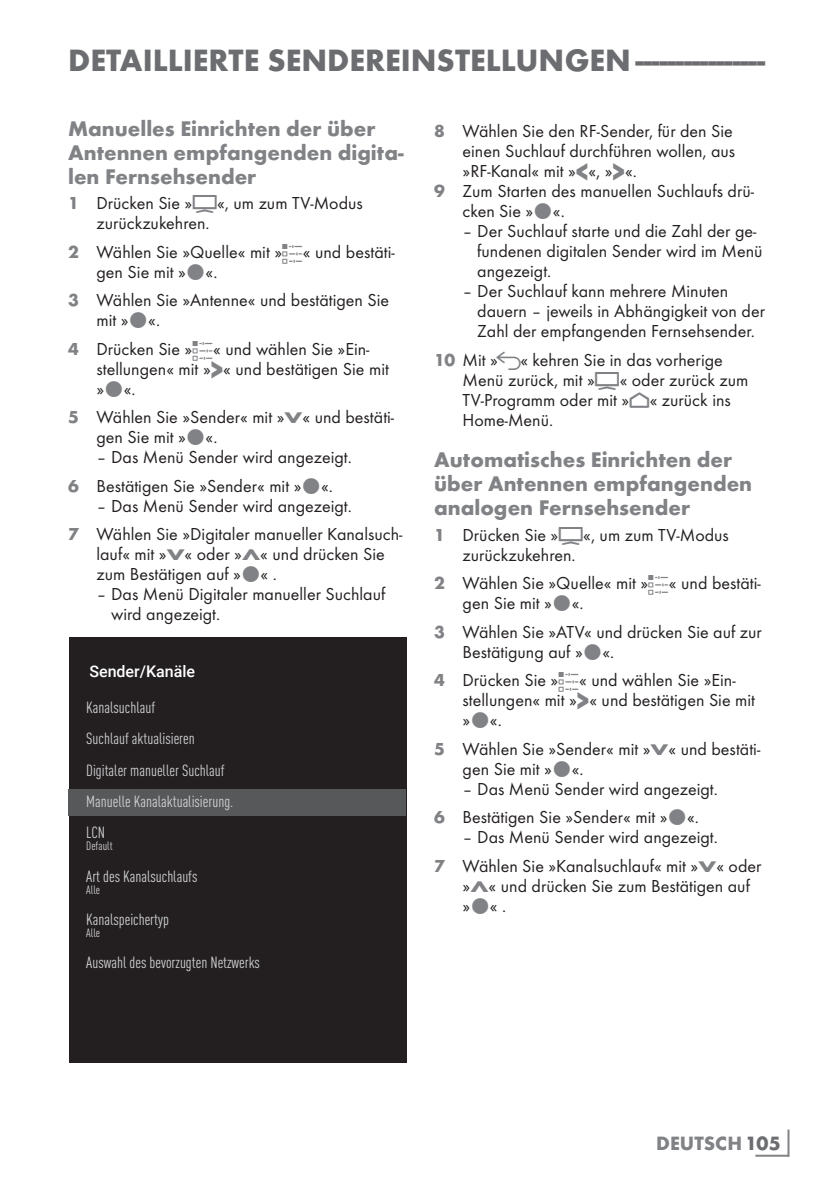
<style>
.page{position:relative;width:840px;height:1191px;background:#fff}
.page>*{position:absolute;margin:0;border:0;box-sizing:border-box;transform-origin:0 0}
.t1{font:700 32px "Futura TOT";color:#6c6d70}
.t2{font:700 22px/24px "Futura TOT";color:#808285}
.t3{font:700 20px "Futura TOT";color:#808285}
.t4{font:18px/20px "Futura TOT Boo";color:#231f20}
.t5{font:condensed 16px/31.4px "DIN Pro";color:#d1d2d4}
.t6{font:500 16px "Roboto";color:#fff}
.t7{font:condensed 12px "DIN Pro";color:#d1d2d4}
.s1{font-family:"Futura TOT";font-weight:700;color:#808285}
.s2{font-family:"Arcelik TS9 Android";font-size:32px;color:#808285}
.s3{font-family:"Arcelik TS9 Android";font-size:24px;color:#808285}
.s4{font-family:"Futura TOT";font-weight:700;font-size:27.2px;color:#808285}
.s5{font-family:"Futura TOT";font-weight:700;font-size:16px;color:#808285}
.s6{font-family:"Arcelik TS9 Android";font-size:20px;color:#808285}
.s7{color:#6c6d70}
</style>
<div class="page">
<hr style="left:787px;top:1129px;width:2px;height:27px;background:#808285">
<hr style="left:755px;top:1154px;width:33px;height:2px;background:#808285">
<div style="left:69px;top:637px;width:337px;height:425px;background:#231f20"></div>
<div style="left:68px;top:789px;width:337px;height:26px;background:#57585a"></div>
<h1 class="t1" style="left:68px;top:40px;width:698px">DETAILLIERTE SENDEREINSTELLUNGEN-----------------</h1>
<p class="t2" style="left:68px;top:116px;width:337px">Manuelles Einrichten der über<br>Antennen empfangenden digita&shy;len Fernsehsender</p>
<p class="t4" style="left:96px;top:193px;width:268px;text-indent:-28px"><span class="s1">1</span> Drücken Sie »<span class="s2">H</span>«, um zum TV-Modus zurückzukehren.</p>
<p class="t4" style="left:96px;top:242px;width:299px;text-indent:-28px"><span class="s1">2</span> Wählen Sie »Quelle« mit »<span class="s3">q</span>« und bestäti&shy;gen Sie mit » «.</p>
<p class="t4" style="left:96px;top:290px;width:294px;text-indent:-28px"><span class="s1">3</span> Wählen Sie »Antenne« und bestätigen Sie mit » «.</p>
<p class="t4" style="left:96px;top:339px;width:294px;text-indent:-28px"><span class="s1">4</span> Drücken Sie »<span class="s3">q</span>« und wählen Sie »Ein&shy;stellungen« mit »<span class="s4">&gt;</span>« und bestätigen Sie mit » «.</p>
<p class="t4" style="left:96px;top:407px;width:299px;text-indent:-28px"><span class="s1">5</span> Wählen Sie »Sender« mit »<span class="s5">V</span>« und bestäti&shy;gen Sie mit » «.</p>
<p class="t4" style="left:68px;top:443px;width:285px;line-height:28.6px;text-indent:28px">– Das Menü Sender wird angezeigt.<br><span class="s1">6</span> Bestätigen Sie »Sender« mit » «.</p>
<p class="t4" style="left:68px;top:491px;width:335px;line-height:28.6px;text-indent:28px">– Das Menü Sender wird angezeigt.<br><span class="s1">7</span> Wählen Sie »Digitaler manueller Kanalsuch-</p>
<p class="t4" style="left:96px;top:544px;width:290px">lauf« mit »<span class="s5">V</span>« oder »<span class="s5">Λ</span>« und drücken Sie zum Bestätigen auf » « .</p>
<p class="t4" style="left:111px;top:584px;width:275px;text-indent:-15px">– Das Menü Digitaler manueller Suchlauf wird angezeigt.</p>
<p class="t6" style="left:89px;top:660px;width:107px">Sender/Kanäle</p>
<p class="t5" style="left:86px;top:690px;width:148px">Kanalsuchlauf<br>Suchlauf aktualisieren<br>Digitaler manueller Suchlauf<br>Manuelle Kanalaktualisierung.<br>LCN</p>
<p class="t7" style="left:86px;top:837px;width:28px">Default</p>
<p class="t5" style="left:86px;top:859px;width:112px">Art des Kanalsuchlaufs</p>
<p class="t7" style="left:86px;top:881px;width:15px">Alle</p>
<p class="t5" style="left:86px;top:902px;width:84px">Kanalspeichertyp</p>
<p class="t7" style="left:86px;top:924px;width:15px">Alle</p>
<p class="t5" style="left:86px;top:946px;width:175px">Auswahl des bevorzugten Netzwerks</p>
<p class="t4" style="left:434px;top:121px;width:300px"><span class="s1">8</span> Wählen Sie den RF-Sender, für den Sie</p>
<p class="t4" style="left:462px;top:141px;width:274px">einen Suchlauf durchführen wollen, aus</p>
<p class="t4" style="left:462px;top:161px;width:176px">»RF-Kanal« mit »<span class="s4">&lt;</span>«, »<span class="s4">&gt;</span>«.</p>
<p class="t4" style="left:434px;top:181px;width:321px"><span class="s1">9</span> Zum Starten des manuellen Suchlaufs drü-</p>
<p class="t4" style="left:462px;top:201px;width:104px">cken Sie » «.</p>
<p class="t4" style="left:477px;top:221px;width:287px;text-indent:-15px">– Der Suchlauf starte und die Zahl der ge&shy;fundenen digitalen Sender wird im Menü angezeigt.</p>
<p class="t4" style="left:477px;top:281px;width:289px;text-indent:-15px">– Der Suchlauf kann mehrere Minuten dauern – jeweils in Abhängigkeit von der<br>Zahl der empfangenden Fernsehsender.</p>
<p class="t4" style="left:462px;top:350px;width:287px;text-indent:-28px"><span class="s1">10</span> Mit » <span class="s6">r</span>« kehren Sie in das vorherige<br>Menü zurück, mit »<span class="s2">H</span>« oder zurück zum<br>TV-Programm oder mit »<span class="s3">p</span>« zurück ins<br>Home-Menü.</p>
<p class="t2" style="left:434px;top:447px;width:319px">Automatisches Einrichten der über Antennen empfangenden analogen Fernsehsender</p>
<p class="t4" style="left:462px;top:524px;width:268px;text-indent:-28px"><span class="s1">1</span> Drücken Sie »<span class="s2">H</span>«, um zum TV-Modus zurückzukehren.</p>
<p class="t4" style="left:462px;top:573px;width:299px;text-indent:-28px"><span class="s1">2</span> Wählen Sie »Quelle« mit »<span class="s3">q</span>« und bestäti&shy;gen Sie mit » «.</p>
<p class="t4" style="left:462px;top:621px;width:301px;text-indent:-28px"><span class="s1">3</span> Wählen Sie »ATV« und drücken Sie auf zur<br>Bestätigung auf » «.</p>
<p class="t4" style="left:462px;top:670px;width:294px;text-indent:-28px"><span class="s1">4</span> Drücken Sie »<span class="s3">q</span>« und wählen Sie »Ein&shy;stellungen« mit »<span class="s4">&gt;</span>« und bestätigen Sie mit » «.</p>
<p class="t4" style="left:462px;top:738px;width:299px;text-indent:-28px"><span class="s1">5</span> Wählen Sie »Sender« mit »<span class="s5">V</span>« und bestäti&shy;gen Sie mit » «.</p>
<p class="t4" style="left:434px;top:774px;width:285px;line-height:28.6px;text-indent:28px">– Das Menü Sender wird angezeigt.<br><span class="s1">6</span> Bestätigen Sie »Sender« mit » «.</p>
<p class="t4" style="left:434px;top:823px;width:328px;line-height:28.6px;text-indent:28px">– Das Menü Sender wird angezeigt.<br><span class="s1">7</span> Wählen Sie »Kanalsuchlauf« mit »<span class="s5">V</span>« oder</p>
<p class="t4" style="left:462px;top:875px;width:289px">»<span class="s5">Λ</span>« und drücken Sie zum Bestätigen auf » «.</p>
<p class="t3" style="left:656px;top:1131px;width:126px">DEUTSCH<span class="s7">105</span></p>
</div>
